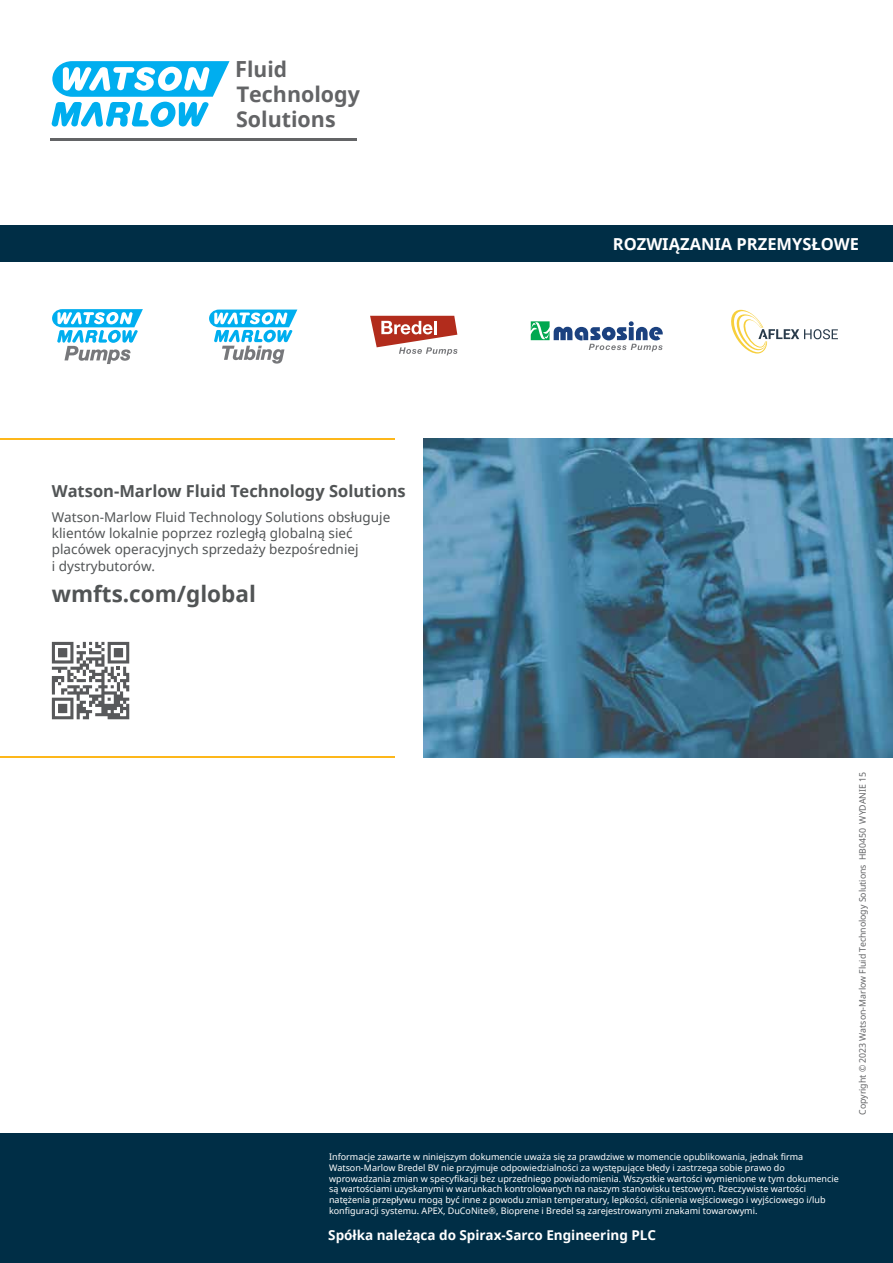
<style>
.page{position:relative;width:893px;height:1263px;background:#fff}
.page>*{position:absolute;margin:0;border:0;box-sizing:border-box;transform-origin:0 0}
.t1{font:700 22.5px "Noto Sans";color:#515455}
.t2{font:700 21.45px/24.6px "Noto Sans";color:#636466}
.t3{font:700 16.5px "Noto Sans";color:#515455}
.t4{font:700 16.5px "Noto Sans";color:#fff}
.t5{font:13.5px/16.2px "Noto Sans";color:#515455}
.t6{font:700 13.5px "Noto Sans";color:#fff}
.t7{font:9px/10.8px "Noto Sans";color:#fff}
.t8{font:9px "Noto Sans";color:#636466}
.s1{font-size:22.2px}
</style>
<div class="page">
<div style="left:0;top:1134px;width:893px;height:129px;background:#002e46"></div>
<svg style="left:52px;top:642px;width:77px;height:77px"></svg>
<div style="left:0;top:226px;width:893px;height:36px;background:#002e46"></div>
<svg style="left:52px;top:309px;width:91px;height:55px"></svg>
<svg style="left:209px;top:310px;width:88px;height:54px"></svg>
<svg style="left:731px;top:310px;width:107px;height:44px"></svg>
<svg style="left:370px;top:316px;width:87px;height:39px"></svg>
<svg style="left:531px;top:321px;width:132px;height:31px"></svg>
<hr style="left:0;top:438px;width:394px;height:2px;background:#fdb71a">
<hr style="left:0;top:756px;width:394px;height:1px;background:#fdb71a">
<img style="left:423px;top:438px;width:470px;height:320px">
<hr style="left:51px;top:139px;width:306px;height:2px;background:#636466">
<svg style="left:52px;top:61px;width:178px;height:66px"></svg>
<h2 class="t2" style="left:235px;top:57px;width:126px"><span class="s1">F</span>luid<br>Technology<br>Solutions</h2>
<h3 class="t3" style="left:52px;top:479px;width:355px">Watson-Marlow Fluid Technology Solutions</h3>
<h3 class="t5" style="left:52px;top:508px;width:340px">Watson-Marlow Fluid Technology Solutions obsługuje klientów lokalnie poprzez rozległą globalną sieć placówek operacyjnych sprzedaży bezpośredniej<br>i dystrybutorów.</h3>
<h1 class="t1" style="left:52px;top:578px;width:206px">wmfts.com/global</h1>
<h3 class="t4" style="left:613px;top:232px;width:248px">ROZWIĄZANIA PRZEMYSŁOWE</h3>
<p class="t8" style="left:856px;top:1115px;width:345px;rotate:-90deg">Copyright © 2023 Watson-Marlow Fluid Technology Solutions HB0450 WYDANIE 15</p>
<p class="t7" style="left:329px;top:1151px;width:511px">Informacje zawarte w niniejszym dokumencie uważa się za prawdziwe w momencie opublikowania, jednak firma Watson‑Marlow Bredel BV nie przyjmuje odpowiedzialności za występujące błędy i zastrzega sobie prawo do wprowadzania zmian w specyfikacji bez uprzedniego powiadomienia. Wszystkie wartości wymienione w tym dokumencie są wartościami uzyskanymi w warunkach kontrolowanych na naszym stanowisku testowym. Rzeczywiste wartości natężenia przepływu mogą być inne z powodu zmian temperatury, lepkości, ciśnienia wejściowego i wyjściowego i/lub konfiguracji systemu. APEX, DuCoNite®, Bioprene i Bredel są zarejestrowanymi znakami towarowymi.</p>
<h3 class="t6" style="left:328px;top:1225px;width:329px">Spółka należąca do Spirax-Sarco Engineering PLC</h3>
</div>
